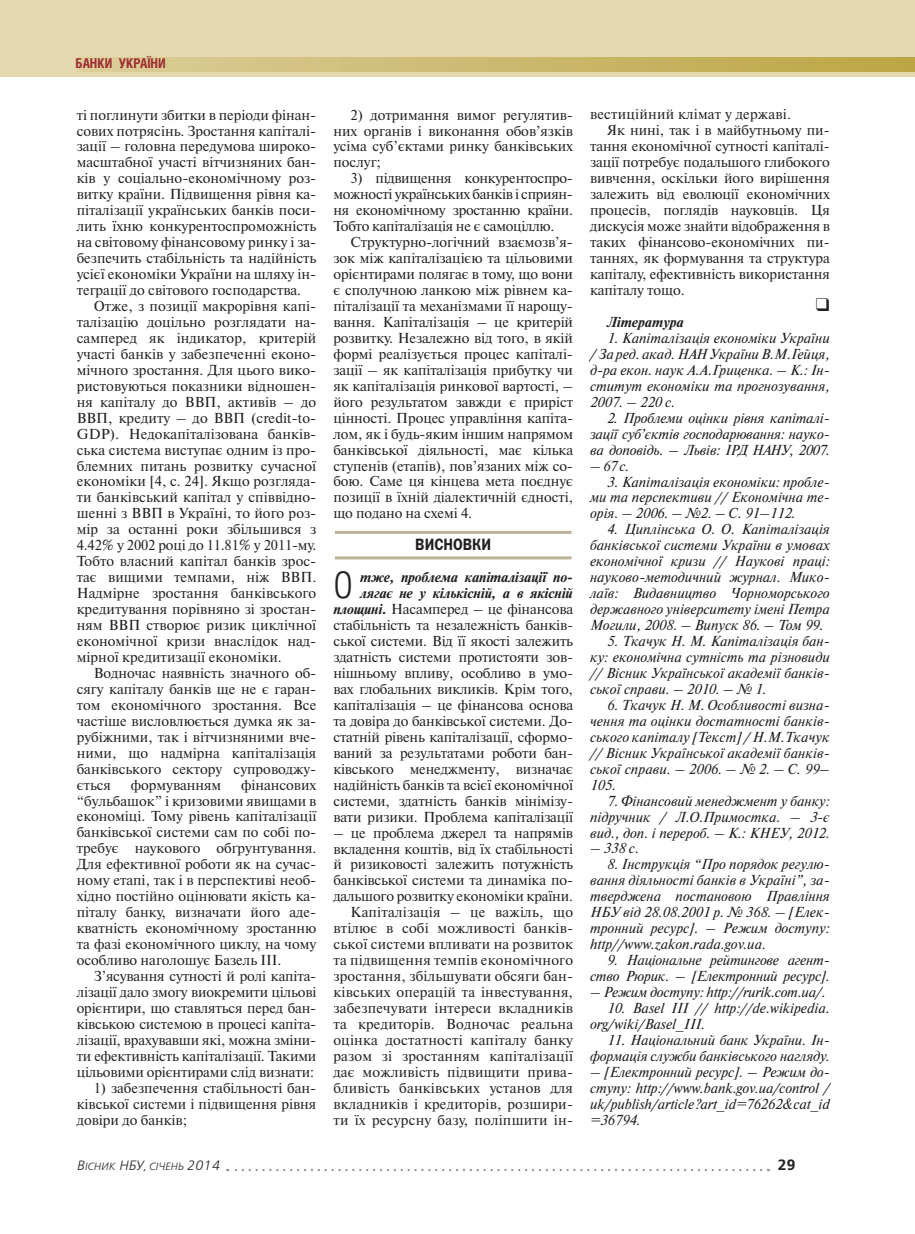
<style>
.page{position:relative;width:915px;height:1234px;background:#fff}
.page>*{position:absolute;margin:0;border:0;box-sizing:border-box;transform-origin:0 0}
.t1{font:300 36.6px "Helios Cond";color:#231f20}
.t2{font:16.5px "Franklin Gothic Demi C";color:#231f20;scale:.85 1}
.t3{font:15px "Free Set Demi Bold C";color:#231f20}
.t4{font:14.4px/15.9px "Newton C";letter-spacing:-.005em;color:#231f20;text-align:justify}
.t5{font:italic 14.4px/15.9px "Newton C";color:#231f20;text-align:justify}
.t6{font:14.4px/15.9px "Newton C";letter-spacing:.015em;color:#231f20;text-align:right}
.t7{font:italic 700 14.4px "Newton C";color:#231f20}
.t8{font:700 13.5px "Helios Cond";color:#9e2d32}
.t9{font:italic 10.5px "Free Set Light C";color:#231f20}
.s1{font-weight:700;font-style:italic}
.s2{font-size:13.5px}
</style>
<div class="page">
<div style="left:0;top:0;width:914px;height:77px;background:#e5d8ae"></div>
<svg style="left:78px;top:57px;width:836px;height:14px;background:#cbb96f"></svg>
<svg style="left:227px;top:1169px;width:534px;height:1px"></svg>
<hr style="left:335px;top:530px;width:236px;height:3px;background:#bdb497">
<hr style="left:335px;top:556px;width:236px;height:3px;background:#bdb497">
<p class="t8" style="left:75px;top:58px;width:92px">БАНКИ УКРАЇНИ</p>
<p class="t4" style="left:77px;top:108px;width:241px">ті поглинути збитки в періоди фінан&shy;сових потрясінь. Зростання капіталі&shy;зації – головна передумова широко&shy;масштабної участі вітчизняних бан&shy;ків у соціально-економічному роз&shy;витку країни. Підвищення рівня ка&shy;піталізації українських банків поси&shy;лить їхню конкурентоспроможність на світовому фінансовому ринку і за&shy;безпечить стабільність та надійність усієї економіки України на шляху ін&shy;теграції до світового господарства.</p>
<p class="t4" style="left:77px;top:299px;width:241px;text-indent:17px">Отже, з позиції макрорівня капі&shy;талізацію доцільно розглядати на&shy;самперед як індикатор, критерій участі банків у забезпеченні еконо&shy;мічного зростання. Для цього вико&shy;ристовуються показники відношен&shy;ня капіталу до ВВП, активів – до ВВП, кредиту – до ВВП (credit-to-GDP). Недокапіталізована банків&shy;ська система виступає одним із про&shy;блемних питань розвитку сучасної економіки [4, с. 24]. Якщо розгляда&shy;ти банківський капітал у співвідно&shy;шенні з ВВП в Україні, то його роз&shy;мір за останні роки збільшився з 4.42% у 2002 році до 11.81% у 2011-му.<br>Тобто власний капітал банків зрос&shy;тає вищими темпами, ніж ВВП.<br>Надмірне зростання банківського кредитування порівняно зі зростан&shy;ням ВВП створює ризик циклічної економічної кризи внаслідок над&shy;мірної кредитизації економіки.</p>
<p class="t4" style="left:77px;top:666px;width:241px;text-indent:17px">Водночас наявність значного об&shy;сягу капіталу банків ще не є гаран&shy;том економічного зростання. Все частіше висловлюється думка як за&shy;рубіжними, так і вітчизняними вче&shy;ними, що надмірна капіталізація банківського сектору супроводжу&shy;ється</p>
<p class="t4" style="left:77px;top:778px;width:241px;text-indent:164px">фінансових “бульбашок” і кризовими явищами в економіці. Тому рівень капіталізації банківської системи сам по собі по&shy;требує наукового обґрунтування.<br>Для ефективної роботи як на сучас&shy;ному етапі, так і в перспективі необ&shy;хідно постійно оцінювати якість ка&shy;піталу банку, визначати його аде&shy;кватність економічному зростанню та фазі економічного циклу, на чому особливо наголошує Базель ІІІ.</p>
<p class="t4" style="left:77px;top:969px;width:241px;text-indent:17px">З’ясування сутності й ролі капіта&shy;лізації дало змогу виокремити цільові орієнтири, що ставляться перед бан&shy;ківською системою в процесі капіта&shy;лізації, врахувавши які, можна зміни&shy;ти ефективність капіталізації. Такими цільовими орієнтирами слід визнати:</p>
<p class="t4" style="left:77px;top:1080px;width:241px;text-indent:17px">1) забезпечення стабільності бан&shy;ківської системи і підвищення рівня довіри до банків;</p>
<p class="t4" style="left:131px;top:778px;width:92px">формуванням</p>
<p class="t4" style="left:333px;top:108px;width:241px;text-indent:17px">2) дотримання вимог регулятив&shy;них органів і виконання обов’язків усіма суб’єктами ринку банківських послуг;</p>
<p class="t4" style="left:333px;top:172px;width:241px;text-indent:17px">3) підвищення конкурентоспро&shy;можності українських банків і сприян&shy;ня економічному зростанню країни.<br>Тобто капіталізація не є самоціллю.</p>
<p class="t4" style="left:333px;top:236px;width:241px;text-indent:17px">Структурно-логічний взаємозв’я&shy;зок між капіталізацією та цільовими орієнтирами полягає в тому, що вони є сполучною ланкою між рівнем ка&shy;піталізації та механізмами її нарощу&shy;вання. Капіталізація – це критерій розвитку. Незалежно від того, в якій формі реалізується процес капіталі&shy;зації – як капіталізація прибутку чи як капіталізація ринкової вартості, – його результатом завжди є приріст цінності. Процес управління капіта&shy;лом, як і будь-яким іншим напрямом банківської діяльності, має кілька ступенів (етапів), пов’язаних між со&shy;бою. Саме ця кінцева мета поєднує позиції в їхній діалектичній єдності, що подано на схемі 4.</p>
<p class="t2" style="left:415px;top:538px;width:91px">ВИСНОВКИ</p>
<h1 class="t1" style="left:333px;top:570px;width:21px">О</h1>
<p class="t4" style="left:333px;top:570px;width:241px;text-align:right"><span class="s1">тже, проблема капіталізації по&shy;лягає не у кількісній, а в якісній площині.</span> Насамперед – це фінансова стабільність та незалежність банків&shy;ської системи. Від її якості залежить здатність системи протистояти зов&shy;нішньому впливу, особливо в умо&shy;вах глобальних викликів. Крім того, капіталізація – це фінансова основа та довіра до банківської системи. До&shy;статній рівень капіталізації, сформо&shy;ваний за результатами роботи бан&shy;ківського менеджменту, визначає надійність банків та всієї економічної системи, здатність банків мінімізу&shy;вати ризики. Проблема капіталізації</p>
<p class="t6" style="left:333px;top:826px;width:241px">– це проблема джерел та напрямів вкладення коштів, від їх стабільності й ризиковості залежить потужність банківської системи та динаміка по&shy;дальшого розвитку економіки країни.<br>Капіталізація – це важіль, що втілює в собі можливості банків&shy;ської системи впливати на розвиток та підвищення темпів економічного зростання, збільшувати обсяги бан&shy;ківських операцій та інвестування, забезпечувати інтереси вкладників та кредиторів. Водночас реальна оцінка достатності капіталу банку разом зі зростанням капіталізації дає можливість підвищити прива&shy;бливість банківських установ для вкладників і кредиторів, розшири&shy;ти їх ресурсну базу, поліпшити ін-</p>
<p class="t6" style="left:590px;top:108px;width:202px">вестиційний клімат у державі.</p>
<p class="t4" style="left:607px;top:124px;width:224px">Як нині, так і в майбутньому пи-</p>
<p class="t4" style="left:590px;top:140px;width:241px">тання економічної сутності капіталі-</p>
<p class="t4" style="left:590px;top:156px;width:241px">зації потребує подальшого глибокого</p>
<p class="t4" style="left:590px;top:172px;width:241px">вивчення, оскільки його вирішення</p>
<p class="t4" style="left:590px;top:188px;width:241px">залежить від еволюції економічних</p>
<p class="t4" style="left:590px;top:204px;width:241px">процесів, поглядів науковців. Ця</p>
<p class="t4" style="left:590px;top:220px;width:241px">дискусія може знайти відображення в</p>
<p class="t4" style="left:590px;top:235px;width:241px">таких фінансово-економічних пи-</p>
<p class="t4" style="left:590px;top:251px;width:241px">таннях, як формування та структура</p>
<p class="t4" style="left:590px;top:267px;width:241px">капіталу, ефективність використання</p>
<p class="t4" style="left:590px;top:283px;width:96px">капіталу тощо.</p>
<p class="t7" style="left:607px;top:316px;width:78px">Література</p>
<p class="t5" style="left:590px;top:331px;width:241px;text-indent:17px">1. Капіталізація економіки України / За ред. акад. НАН України В.М.Гейця, д-ра екон. наук А.А.Гриценка. – К.: Ін&shy;ститут економіки та прогнозування, 2007. – 220 с.</p>
<p class="t5" style="left:590px;top:411px;width:241px;text-indent:17px">2. Проблеми оцінки рівня капіталі&shy;зації суб’єктів господарювання: науко&shy;ва доповідь. – Львів: ІРД НАНУ, 2007.</p>
<p class="t5" style="left:590px;top:459px;width:41px">– 67 с.</p>
<p class="t5" style="left:590px;top:475px;width:241px;text-indent:17px">3. Капіталізація економіки: пробле&shy;ми та перспективи // Економічна те&shy;орія. – 2006. – №2. – С. 91–112.</p>
<p class="t5" style="left:590px;top:522px;width:241px;text-indent:17px">4. Циплінська О. О. Капіталізація банківської системи України в умовах економічної кризи // Наукові праці: науково-методичний журнал. Мико&shy;лаїв: Видавництво Чорноморського державного університету імені Петра Могили, 2008. – Випуск 86. – Том 99.</p>
<p class="t5" style="left:590px;top:634px;width:241px;text-indent:17px">5. Ткачук Н. М. Капіталізація бан&shy;ку: економічна сутність та різновиди // Вісник Української академії банків&shy;ської справи. – 2010. – № 1.</p>
<p class="t5" style="left:590px;top:698px;width:241px;text-indent:17px">6. Ткачук Н. М. Особливості визна&shy;чення та оцінки достатності банків&shy;ського капіталу [Текст] / Н.М.Ткачук // Вісник Української академії банків&shy;ської справи. – 2006. – № 2. – C. 99– 105.</p>
<p class="t5" style="left:590px;top:793px;width:241px;text-indent:17px">7. Фінансовий менеджмент у банку: підручник / Л.О.Примостка. – 3-є вид., доп. і перероб. – К.: КНЕУ, 2012.</p>
<p class="t5" style="left:590px;top:841px;width:50px">– 338 с.</p>
<p class="t5" style="left:590px;top:857px;width:241px;text-indent:17px">8. Інструкція “Про порядок регулю&shy;вання діяльності банків в Україні”, за&shy;тверджена постановою Правління НБУ від 28.08.2001 р. № 368. – [Елек&shy;тронний ресурс]. – Режим доступу: http//www.zakon.rada.gov.ua.</p>
<p class="t5" style="left:590px;top:953px;width:241px;text-align:right">9. Національне рейтингове агент&shy;ство Рюрик. – [Електронний ресурс].</p>
<p class="t5" style="left:590px;top:985px;width:237px">– Режим доступу: http://rurik.com.ua/.</p>
<p class="t5" style="left:590px;top:1001px;width:241px;text-indent:17px">10. Basel III // http://de.wikipedia. org/wiki/Basel_III.</p>
<p class="t5" style="left:590px;top:1033px;width:241px;text-align:right">11. Національний банк України. Ін&shy;формація служби банківського наг ляду.</p>
<p class="t5" style="left:590px;top:1064px;width:241px">– [Електронний ресурс]. – Режим до&shy;ступу: http://www.bank.gov.ua/cont rol / uk/publish/article?art_id=76262&amp;cat_id =36794.</p>
<p class="t9" style="left:77px;top:1161px;width:144px"><span class="s2">В</span>ІСНИК <span class="s2">НБУ</span>, СІЧЕНЬ <span class="s2">2014</span></p>
<p class="t3" style="left:777px;top:1158px;width:20px">29</p>
</div>
